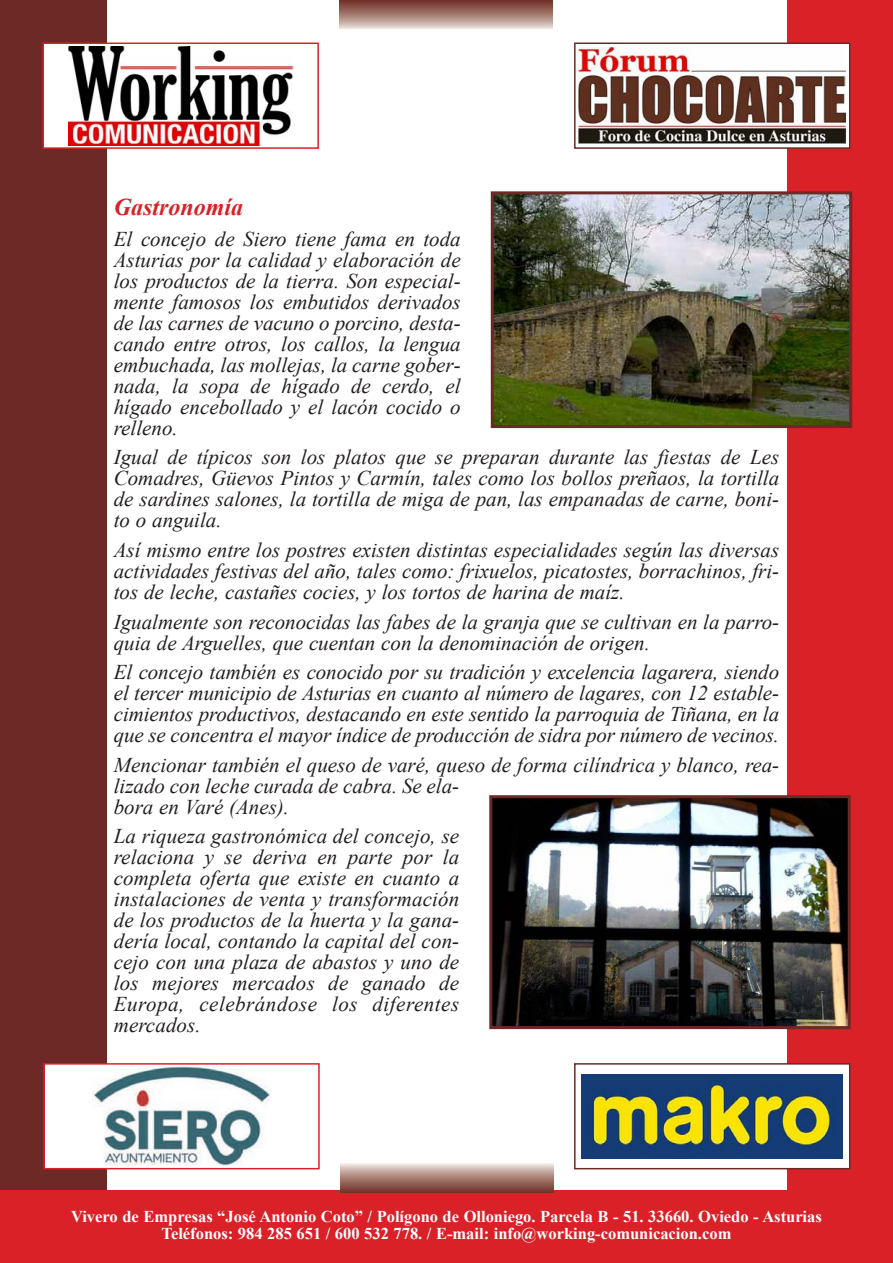
<style>
.page{position:relative;width:893px;height:1263px;background:#fff}
.page>*{position:absolute;margin:0;border:0;box-sizing:border-box;transform-origin:0 0}
.t1{font:italic 700 24px "Times New Roman";color:#da2128}
.t2{font:italic 21px/21px "Times New Roman";color:#231f20;text-align:justify}
.t3{font:700 16.5px/16.5px "Times New Roman";color:#fff;text-align:center}
</style>
<div class="page">
<div style="left:787px;top:0;width:105px;height:1263px;background:#da2128"></div>
<div style="left:0;top:0;width:106px;height:1262px;background:#6c2925"></div>
<div style="left:0;top:1191px;width:893px;height:72px;background:#da2128"></div>
<div style="left:44px;top:44px;width:273px;height:103px;background:#fff"></div>
<img style="left:68px;top:46px;width:225px;height:99px">
<div style="left:43px;top:43px;width:276px;height:106px;border:2px solid #da2128"></div>
<div style="left:576px;top:44px;width:273px;height:103px;background:#fff"></div>
<img style="left:579px;top:48px;width:267px;height:96px">
<div style="left:574px;top:43px;width:276px;height:106px;border:2px solid #6c2925"></div>
<div style="left:45px;top:1064px;width:273px;height:104px;background:#fff"></div>
<div style="left:43px;top:1063px;width:277px;height:106px;border:2px solid #da2128"></div>
<img style="left:92px;top:1067px;width:179px;height:99px">
<div style="left:576px;top:1064px;width:273px;height:104px;background:#fff"></div>
<img style="left:582px;top:1074px;width:261px;height:84px">
<div style="left:574px;top:1063px;width:276px;height:106px;border:2px solid #6c2925"></div>
<svg style="left:341px;top:1163px;width:212px;height:29px;background:#ad877e"></svg>
<svg style="left:339px;top:0;width:213px;height:29px;background:#a88076"></svg>
<img style="left:495px;top:195px;width:353px;height:229px">
<div style="left:491px;top:191px;width:361px;height:237px;border:3px solid #6c2925"></div>
<img style="left:493px;top:799px;width:354px;height:226px">
<div style="left:489px;top:795px;width:362px;height:234px;border:3px solid #6c2925"></div>
<p class="t1" style="left:114px;top:194px;width:131px">Gastronomía</p>
<p class="t2" style="left:114px;top:228px;width:348px">El concejo de Siero tiene fama en toda Asturias por la calidad y elaboración de los productos de la tierra. Son especial&shy;mente famosos los embutidos derivados de las carnes de vacuno o porcino, desta&shy;cando entre otros, los callos, la lengua embuchada, las mollejas, la carne gober&shy;nada, la sopa de hígado de cerdo, el hígado encebollado y el lacón cocido o relleno.</p>
<p class="t2" style="left:114px;top:447px;width:667px">Igual de típicos son los platos que se preparan durante las fiestas de Les Comadres, Güevos Pintos y Carmín, tales como los bollos preñaos, la tortilla de sardines salones, la tortilla de miga de pan, las empanadas de carne, boni&shy;to o anguila.</p>
<p class="t2" style="left:114px;top:539px;width:667px">Así mismo entre los postres existen distintas especialidades según las diversas actividades festivas del año, tales como: frixuelos, picatostes, borrachinos, fri&shy;tos de leche, castañes cocies, y los tortos de harina de maíz.</p>
<p class="t2" style="left:114px;top:611px;width:667px">Igualmente son reconocidas las fabes de la granja que se cultivan en la parro&shy;quia de Arguelles, que cuentan con la denominación de origen.</p>
<p class="t2" style="left:114px;top:661px;width:667px">El concejo también es conocido por su tradición y excelencia lagarera, siendo el tercer municipio de Asturias en cuanto al número de lagares, con 12 estable&shy;cimientos productivos, destacando en este sentido la parroquia de Tiñana, en la que se concentra el mayor índice de producción de sidra por número de vecinos.</p>
<p class="t2" style="left:114px;top:754px;width:667px;text-align:left">Mencionar también el queso de varé, queso de forma cilíndrica y blanco, rea&shy;lizado con leche curada de cabra. Se ela-<br>bora en Varé (Anes).</p>
<p class="t2" style="left:114px;top:825px;width:347px">La riqueza gastronómica del concejo, se relaciona y se deriva en parte por la completa oferta que existe en cuanto a instalaciones de venta y transformación de los productos de la huerta y la gana&shy;dería local, contando la capital del con&shy;cejo con una plaza de abastos y uno de los mejores mercados de ganado de Europa, celebrándose los diferentes mercados.</p>
<p class="t3" style="left:71px;top:1208px;width:752px">Vivero de Empresas “José Antonio Coto” / Polígono de Olloniego. Parcela B - 51. 33660. Oviedo - Asturias<br>Teléfonos: 984 285 651 / 600 532 778. / E-mail: info@working-comunicacion.com</p>
</div>
